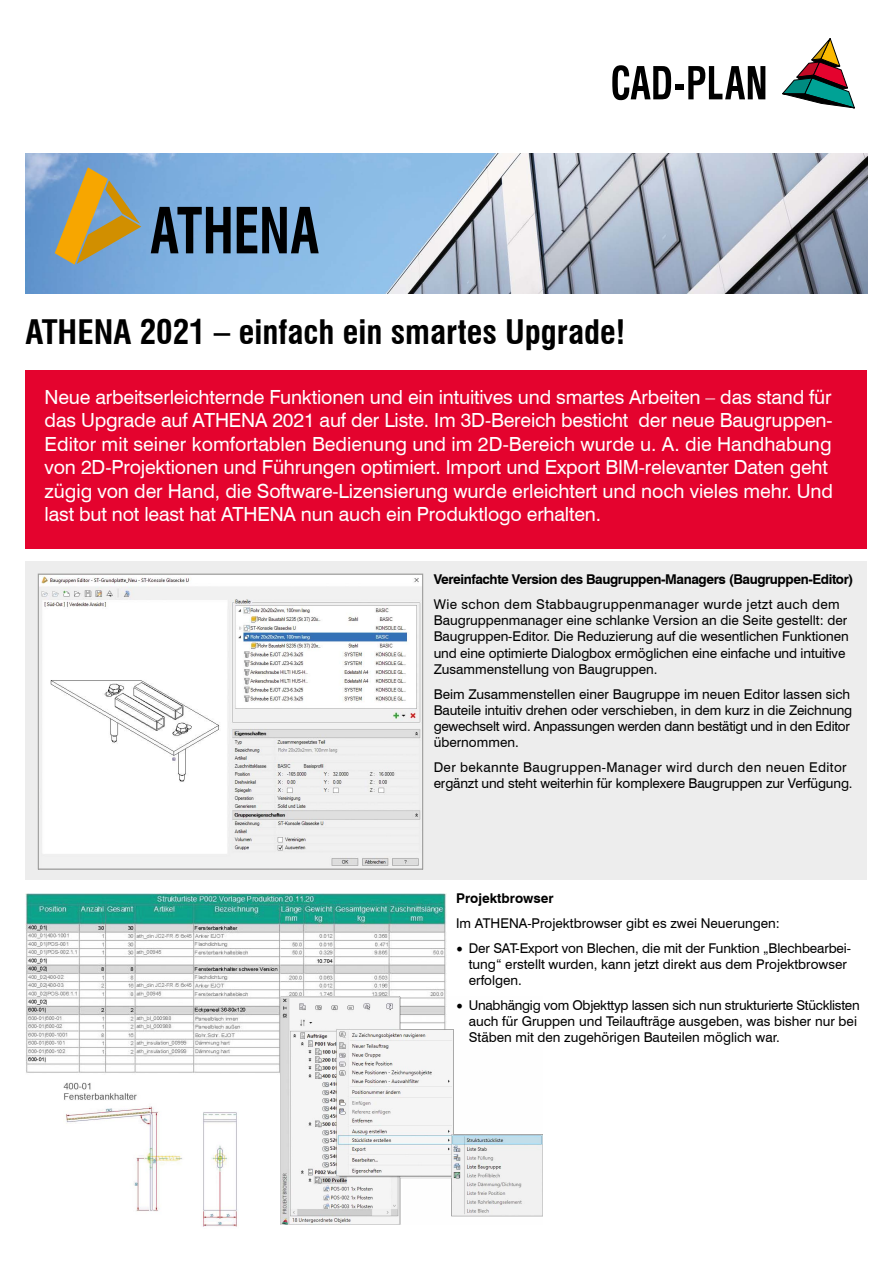
<style>
.page{position:relative;width:893px;height:1263px;background:#fff}
.page>*{position:absolute;margin:0;border:0;box-sizing:border-box;transform-origin:0 0}
.t1{font:700 condensed 33px "Swiss 721 BT";color:#000}
.t2{font:19.5px/23.4px "Swiss 721 BT";letter-spacing:-.01em;color:#fff}
.t3{font:13.5px/16.2px "Swiss 721 BT";color:#000}
.t4{font:700 13.5px "Swiss 721 BT";letter-spacing:-.03em;color:#000}
.t5{font:700 13.5px "Swiss 721 BT";color:#000}
.s1{font-family:"Minion Pro";font-size:18px}
</style>
<div class="page">
<div style="left:26px;top:561px;width:841px;height:319px;background:#ededed"></div>
<img style="left:26px;top:153px;width:841px;height:140px">
<img style="left:26px;top:893px;width:420px;height:181px">
<img style="left:40px;top:576px;width:381px;height:290px">
<div style="left:38px;top:574px;width:385px;height:295px;border:1px solid #9d9d9c"></div>
<img style="left:64px;top:1082px;width:174px;height:145px">
<img style="left:281px;top:996px;width:261px;height:229px">
<div style="left:26px;top:370px;width:841px;height:179px;background:#e4032e"></div>
<svg style="left:151px;top:207px;width:168px;height:46px;background:#3e566c"></svg>
<svg style="left:55px;top:167px;width:86px;height:98px;background:#a29e7b"></svg>
<svg style="left:612px;top:65px;width:59px;height:35px"></svg>
<div style="left:675px;top:84px;width:9px;height:5px;background:#000"></div>
<svg style="left:688px;top:66px;width:77px;height:33px"></svg>
<svg style="left:782px;top:38px;width:73px;height:71px"></svg>
<h1 class="t1" style="left:26px;top:312px;width:601px">ATHENA 2021 – einfach ein smartes Upgrade!</h1>
<p class="t2" style="left:45px;top:385px;width:790px">Neue arbeitserleichternde Funktionen und ein intuitives und smartes Arbeiten – das stand für das Upgrade auf ATHENA 2021 auf der Liste. Im 3D-Bereich besticht der neue Baugruppen-Editor mit seiner komfortablen Bedienung und im 2D-Bereich wurde u. A. die Handhabung von 2D-Projektionen und Führungen optimiert. Import und Export BIM-relevanter Daten geht zügig von der Hand, die Software-Lizensierung wurde erleichtert und noch vieles mehr. Und last but not least hat ATHENA nun auch ein Produktlogo erhalten.</p>
<p class="t4" style="left:434px;top:571px;width:421px">Vereinfachte Version des Baugruppen-Managers (Baugruppen-Editor)</p>
<p class="t3" style="left:434px;top:596px;width:417px">Wie schon dem Stabbaugruppenmanager wurde jetzt auch dem Baugruppenmanager eine schlanke Version an die Seite gestellt: der Baugruppen-Editor. Die Reduzierung auf die wesentlichen Funktionen und eine optimierte Dialogbox ermöglichen eine einfache und intuitive Zusammenstellung von Baugruppen.</p>
<p class="t3" style="left:434px;top:685px;width:420px">Beim Zusammenstellen einer Baugruppe im neuen Editor lassen sich Bauteile intuitiv drehen oder verschieben, in dem kurz in die Zeichnung gewechselt wird. Anpassungen werden dann bestätigt und in den Editor übernommen.</p>
<p class="t3" style="left:434px;top:759px;width:420px">Der bekannte Baugruppen-Manager wird durch den neuen Editor ergänzt und steht weiterhin für komplexere Baugruppen zur Verfügung.</p>
<p class="t5" style="left:456px;top:890px;width:99px">Projektbrowser</p>
<p class="t3" style="left:456px;top:915px;width:325px">Im ATHENA-Projektbrowser gibt es zwei Neuerungen:</p>
<p class="t3" style="left:469px;top:940px;width:384px;text-indent:-13px"><span class="s1">•</span> Der SAT-Export von Blechen, die mit der Funktion „Blechbearbei&shy;tung“ erstellt wurden, kann jetzt direkt aus dem Projektbrowser erfolgen.</p>
<p class="t3" style="left:469px;top:997px;width:392px;text-indent:-13px"><span class="s1">•</span> Unabhängig vom Objekttyp lassen sich nun strukturierte Stücklisten auch für Gruppen und Teilaufträge ausgeben, was bisher nur bei<br>Stäben mit den zugehörigen Bauteilen möglich war.</p>
</div>
